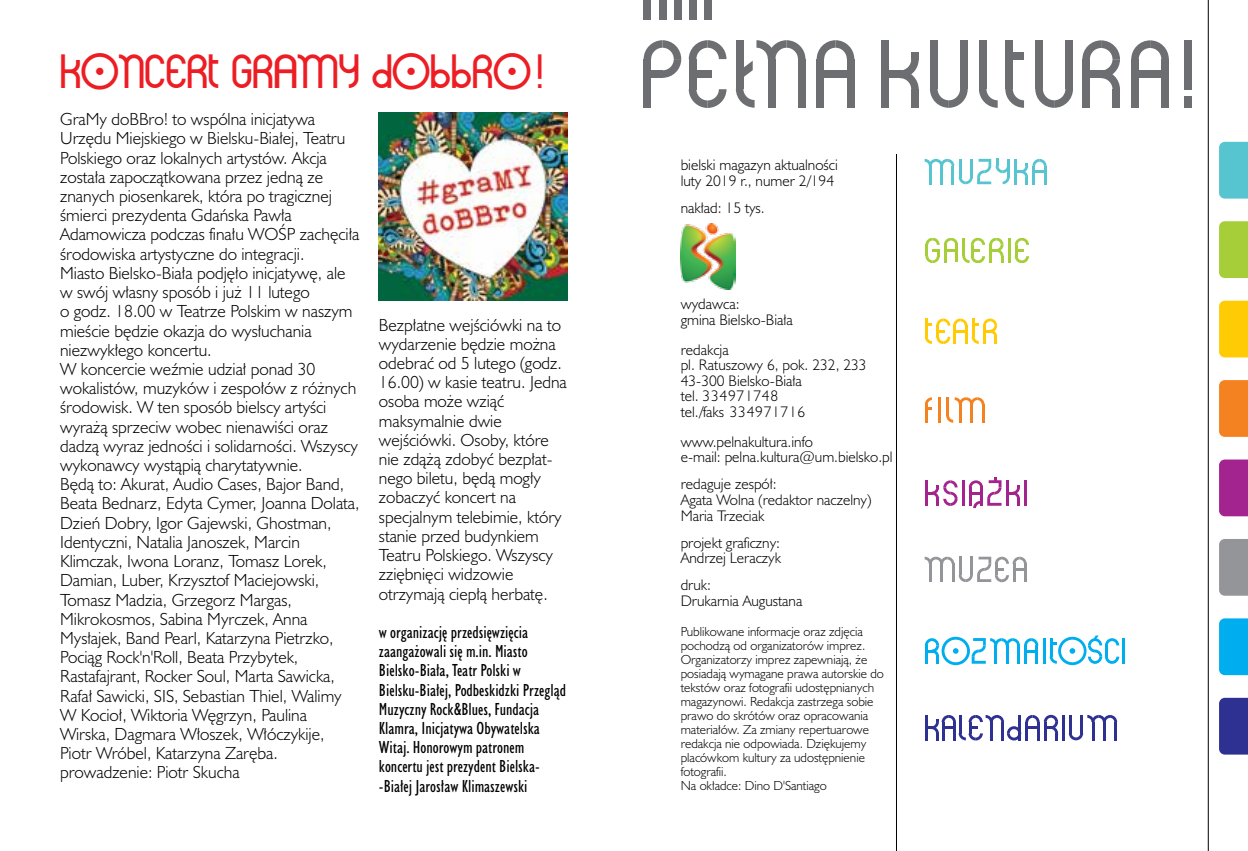
<style>
.page{position:relative;width:1248px;height:851px;background:#fff}
.page>*{position:absolute;margin:0;border:0;box-sizing:border-box;transform-origin:0 0}
.t1{font:48px "Pelna Kultura";color:#ed1d24}
.t2{font:300 16px/19.2px "Humanst 521 Lt PL";color:#000}
.t3{font:16px/19.2px "Humanst 521 Cn PL";color:#000}
.t4{font:300 14px/15.6px "Humanst 521 Lt PL";color:#000}
.t5{font:300 12px/14px "Humanst 521 Lt PL";color:#000}
</style>
<div class="page">
<hr style="left:1207px;top:0;width:1px;height:850px;background:#000">
<hr style="left:896px;top:154px;width:1px;height:696px;background:#000">
<hr style="left:937px;top:397px;width:3px;height:26px;background:#f58220">
<hr style="left:924px;top:404px;width:3px;height:18px;background:#f58220">
<svg style="left:946px;top:397px;width:38px;height:25px"></svg>
<svg style="left:924px;top:397px;width:7px;height:13px"></svg>
<svg style="left:1014px;top:238px;width:14px;height:24px"></svg>
<hr style="left:1007px;top:238px;width:3px;height:24px;background:#a6ce39">
<svg style="left:925px;top:238px;width:78px;height:24px"></svg>
<hr style="left:1024px;top:480px;width:2px;height:26px;background:#a3238f">
<hr style="left:961px;top:480px;width:3px;height:26px;background:#a3238f">
<svg style="left:927px;top:480px;width:30px;height:26px"></svg>
<svg style="left:968px;top:477px;width:51px;height:31px"></svg>
<hr style="left:924px;top:480px;width:3px;height:26px;background:#a3238f">
<hr style="left:1005px;top:480px;width:3px;height:26px;background:#a3238f">
<svg style="left:924px;top:556px;width:102px;height:26px"></svg>
<hr style="left:1042px;top:638px;width:3px;height:25px;background:#00aeef">
<hr style="left:1121px;top:638px;width:3px;height:25px;background:#00aeef">
<svg style="left:924px;top:636px;width:114px;height:29px"></svg>
<hr style="left:924px;top:645px;width:3px;height:18px;background:#00aeef">
<svg style="left:1049px;top:635px;width:70px;height:30px"></svg>
<hr style="left:924px;top:714px;width:3px;height:26px;background:#2e3092">
<hr style="left:1061px;top:714px;width:3px;height:26px;background:#2e3092">
<svg style="left:1068px;top:715px;width:48px;height:25px"></svg>
<svg style="left:925px;top:714px;width:132px;height:26px"></svg>
<svg style="left:924px;top:159px;width:122px;height:25px"></svg>
<hr style="left:1013px;top:159px;width:3px;height:25px;background:#56c5d0">
<svg style="left:1219px;top:380px;width:28px;height:57px;background:#f58323"></svg>
<div style="left:1219px;top:142px;width:28px;height:56px;background:#56c5d0"></div>
<div style="left:1219px;top:221px;width:28px;height:57px;background:#a6ce39"></div>
<div style="left:1219px;top:459px;width:28px;height:57px;background:#a3238f"></div>
<div style="left:1219px;top:539px;width:28px;height:56px;background:#939598"></div>
<div style="left:1219px;top:618px;width:28px;height:57px;background:#00aeef"></div>
<div style="left:1219px;top:697px;width:28px;height:57px;background:#2e3092"></div>
<div style="left:643px;top:0;width:8px;height:20px;background:#6d6e71"></div>
<div style="left:703px;top:0;width:8px;height:20px;background:#6d6e71"></div>
<div style="left:673px;top:0;width:8px;height:20px;background:#6d6e71"></div>
<div style="left:658px;top:0;width:8px;height:20px;background:#6d6e71"></div>
<div style="left:688px;top:0;width:8px;height:20px;background:#6d6e71"></div>
<div style="left:1005px;top:40px;width:7px;height:49px;background:#6d6e71"></div>
<svg style="left:1005px;top:89px;width:18px;height:19px"></svg>
<svg style="left:900px;top:59px;width:18px;height:30px"></svg>
<div style="left:929px;top:40px;width:8px;height:49px;background:#6d6e71"></div>
<div style="left:959px;top:40px;width:8px;height:49px;background:#6d6e71"></div>
<svg style="left:930px;top:89px;width:37px;height:19px"></svg>
<div style="left:1035px;top:40px;width:7px;height:49px;background:#6d6e71"></div>
<div style="left:1065px;top:40px;width:7px;height:49px;background:#6d6e71"></div>
<svg style="left:1035px;top:89px;width:37px;height:19px"></svg>
<div style="left:911px;top:52px;width:7px;height:7px;background:#6d6e71"></div>
<div style="left:1131px;top:59px;width:7px;height:49px;background:#6d6e71"></div>
<div style="left:1161px;top:59px;width:7px;height:49px;background:#6d6e71"></div>
<svg style="left:1131px;top:40px;width:37px;height:19px"></svg>
<div style="left:1136px;top:70px;width:28px;height:8px;background:#6d6e71"></div>
<div style="left:882px;top:70px;width:19px;height:8px;background:#6d6e71"></div>
<div style="left:1008px;top:52px;width:15px;height:7px;background:#6d6e71"></div>
<div style="left:911px;top:89px;width:7px;height:19px;background:#6d6e71"></div>
<div style="left:978px;top:40px;width:8px;height:49px;background:#6d6e71"></div>
<svg style="left:979px;top:89px;width:18px;height:19px"></svg>
<div style="left:881px;top:40px;width:7px;height:68px;background:#6d6e71"></div>
<div style="left:1082px;top:59px;width:7px;height:49px;background:#6d6e71"></div>
<svg style="left:1082px;top:40px;width:37px;height:49px"></svg>
<div style="left:1112px;top:89px;width:7px;height:19px;background:#6d6e71"></div>
<div style="left:1183px;top:40px;width:8px;height:49px;background:#6d6e71"></div>
<div style="left:1183px;top:96px;width:8px;height:12px;background:#6d6e71"></div>
<svg style="left:643px;top:40px;width:38px;height:38px"></svg>
<div style="left:688px;top:59px;width:8px;height:30px;background:#6d6e71"></div>
<svg style="left:688px;top:40px;width:38px;height:19px"></svg>
<svg style="left:688px;top:89px;width:38px;height:19px"></svg>
<div style="left:692px;top:70px;width:19px;height:8px;background:#6d6e71"></div>
<div style="left:649px;top:70px;width:13px;height:8px;background:#6d6e71"></div>
<div style="left:816px;top:59px;width:8px;height:49px;background:#6d6e71"></div>
<div style="left:846px;top:59px;width:8px;height:49px;background:#6d6e71"></div>
<svg style="left:816px;top:40px;width:38px;height:19px"></svg>
<div style="left:822px;top:70px;width:28px;height:8px;background:#6d6e71"></div>
<div style="left:735px;top:40px;width:8px;height:49px;background:#6d6e71"></div>
<svg style="left:735px;top:89px;width:19px;height:19px"></svg>
<div style="left:643px;top:59px;width:8px;height:49px;background:#6d6e71"></div>
<svg style="left:743px;top:40px;width:62px;height:41px"></svg>
<div style="left:767px;top:59px;width:8px;height:49px;background:#6d6e71"></div>
<div style="left:797px;top:59px;width:8px;height:49px;background:#6d6e71"></div>
<svg style="left:924px;top:318px;width:72px;height:25px"></svg>
<hr style="left:982px;top:325px;width:3px;height:18px;background:#ffcb05">
<div style="left:1219px;top:300px;width:28px;height:57px;background:#ffcb05"></div>
<img style="left:680px;top:223px;width:55px;height:66px">
<img style="left:379px;top:112px;width:188px;height:188px">
<h1 class="t1" style="left:60px;top:47px;width:490px">KONCERT GRAMY DOBBRO!</h1>
<p class="t2" style="left:60px;top:109px;width:301px">GraMy doBBro! to wspólna inicjatywa Urzędu Miejskiego w Bielsku-Białej, Teatru Polskiego oraz lokalnych artystów. Akcja została zapoczątkowana przez jedną ze znanych piosenkarek, która po tragicznej śmierci prezydenta Gdańska Pawła Adamowicza podczas finału WOŚP zachęciła środowiska artystyczne do integracji.<br>Miasto Bielsko-Biała podjęło inicjatywę, ale w swój własny sposób i już 11 lutego<br>o godz. 18.00 w Teatrze Polskim w naszym mieście będzie okazja do wysłuchania niezwykłego koncertu.<br>W koncercie weźmie udział ponad 30 wokalistów, muzyków i zespołów z różnych środowisk. W ten sposób bielscy artyści wyrażą sprzeciw wobec nienawiści oraz dadzą wyraz jedności i solidarności. Wszyscy wykonawcy wystąpią charytatywnie.<br>Będą to: Akurat, Audio Cases, Bajor Band, Beata Bednarz, Edyta Cymer, Joanna Dolata, Dzień Dobry, Igor Gajewski, Ghostman, Identyczni, Natalia Janoszek, Marcin Klimczak, Iwona Loranz, Tomasz Lorek, Damian, Luber, Krzysztof Maciejowski, Tomasz Madzia, Grzegorz Margas, Mikrokosmos, Sabina Myrczek, Anna Mysłajek, Band Pearl, Katarzyna Pietrzko, Pociąg Rock'n'Roll, Beata Przybytek, Rastafajrant, Rocker Soul, Marta Sawicka, Rafał Sawicki, SIS, Sebastian Thiel, Walimy W Kocioł, Wiktoria Węgrzyn, Paulina Wirska, Dagmara Włoszek, Włóczykije, Piotr Wróbel, Katarzyna Zaręba. prowadzenie: Piotr Skucha</p>
<p class="t2" style="left:379px;top:314px;width:189px">Bezpłatne wejściówki na to wydarzenie będzie można odebrać od 5 lutego (godz.<br>16.00) w kasie teatru. Jedna osoba może wziąć maksymalnie dwie wejściówki. Osoby, które nie zdążą zdobyć bezpłat&shy;nego biletu, będą mogły zobaczyć koncert na specjalnym telebimie, który stanie przed budynkiem<br>Teatru Polskiego. Wszyscy zziębnięci widzowie otrzymają ciepłą herbatę.</p>
<p class="t3" style="left:379px;top:622px;width:189px">w organizację przedsięwzięcia zaangażowali się m.in. Miasto<br>Bielsko-Biała, Teatr Polski w<br>Bielsku-Białej, Podbeskidzki Przegląd<br>Muzyczny Rock&amp;Blues, Fundacja<br>Klamra, Inicjatywa Obywatelska<br>Witaj. Honorowym patronem koncertu jest prezydent Bielska--Białej Jarosław Klimaszewski</p>
<p class="t4" style="left:680px;top:156px;width:159px">bielski magazyn aktualności luty 2019 r., numer 2/194</p>
<p class="t4" style="left:680px;top:200px;width:86px">nakład: 15 tys.</p>
<p class="t4" style="left:680px;top:296px;width:114px">wydawca:<br>gmina Bielsko-Biała</p>
<p class="t4" style="left:680px;top:341px;width:187px">redakcja<br>pl. Ratuszowy 6, pok. 232, 233<br>43-300 Bielsko-Biała<br>tel. 334971748<br>tel./faks 334971716</p>
<p class="t4" style="left:680px;top:433px;width:213px">www.pelnakultura.info<br>e-mail: pelna.kultura@um.bielsko.pl</p>
<p class="t4" style="left:680px;top:476px;width:192px">redaguje zespół:<br>Agata Wolna (redaktor naczelny)<br>Maria Trzeciak</p>
<p class="t4" style="left:680px;top:534px;width:102px">projekt graficzny:<br>Andrzej Leraczyk</p>
<p class="t4" style="left:680px;top:576px;width:123px">druk:<br>Drukarnia Augustana</p>
<p class="t5" style="left:680px;top:624px;width:205px">Publikowane informacje oraz zdjęcia pochodzą od organizatorów imprez.<br>Organizatorzy imprez zapewniają, że posiadają wymagane prawa autorskie do tekstów oraz fotografii udostępnianych magazynowi. Redakcja zastrzega sobie prawo do skrótów oraz opracowania materiałów. Za zmiany repertuarowe redakcja nie odpowiada. Dziękujemy placówkom kultury za udostępnienie fotografii.<br>Na okładce: Dino D'Santiago</p>
</div>
